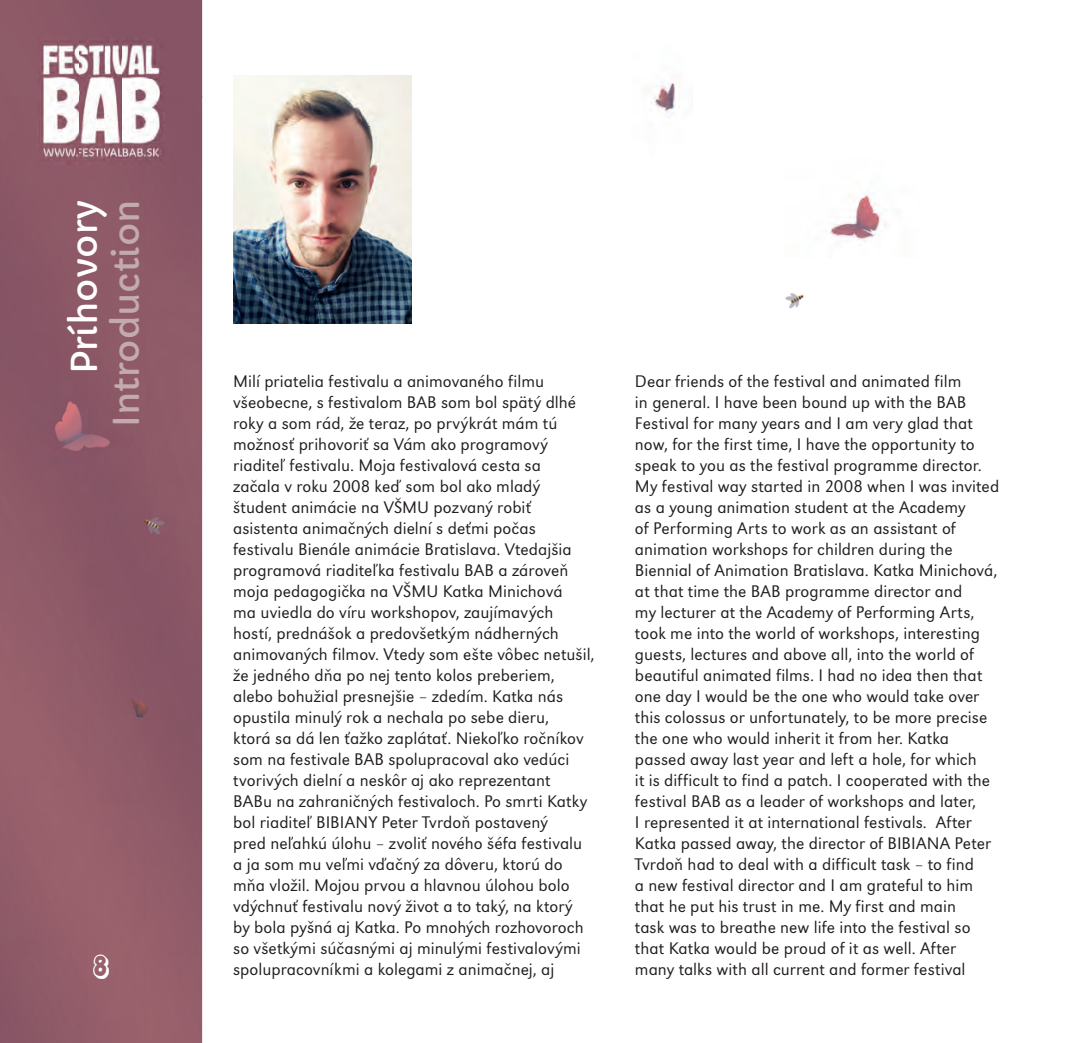
<style>
.page{position:relative;width:1091px;height:1043px;background:#fff}
.page>*{position:absolute;margin:0;border:0;box-sizing:border-box;transform-origin:0 0}
.t1{font:35px "Capriola";color:#c2aaaf}
.t2{font:35px "Capriola";color:#fff}
.t3{font:31.5px "Impressum Shadow";color:#fff}
.t4{font:300 17.5px/21px "URW Grotesk TOT";color:#231f20}
</style>
<div class="page">
<img style="left:89px;top:98px;width:56px;height:59px">
<img style="left:0;top:0;width:202px;height:98px">
<img style="left:0;top:97px;width:89px;height:946px">
<img style="left:145px;top:97px;width:57px;height:946px">
<img style="left:88px;top:157px;width:58px;height:886px">
<img style="left:93px;top:954px;width:16px;height:24px">
<img style="left:233px;top:75px;width:179px;height:248px">
<img style="left:646px;top:81px;width:241px;height:228px">
<h1 class="t2" style="left:63px;top:374px;width:176px;rotate:-90deg">Príhovory</h1>
<h1 class="t1" style="left:105px;top:427px;width:229px;rotate:-90deg">Introduction</h1>
<h2 class="t3" style="left:93px;top:953px;width:18px">8</h2>
<p class="t4" style="left:233px;top:372px;width:363px">Milí priatelia festivalu a animovaného filmu všeobecne, s festivalom BAB som bol spätý dlhé roky a som rád, že teraz, po prvýkrát mám tú možnosť prihovoriť sa Vám ako programový riaditeľ festivalu. Moja festivalová cesta sa<br>začala v roku 2008 keď som bol ako mladý študent animácie na VŠMU pozvaný robiť asistenta animačných dielní s deťmi počas festivalu Bienále animácie Bratislava. Vtedajšia programová riaditeľka festivalu BAB a zároveň moja pedagogička na VŠMU Katka Minichová<br>ma uviedla do víru workshopov, zaujímavých hostí, prednášok a predovšetkým nádherných animovaných filmov. Vtedy som ešte vôbec netušil, že jedného dňa po nej tento kolos preberiem, alebo bohužial presnejšie – zdedím. Katka nás opustila minulý rok a nechala po sebe dieru,<br>ktorá sa dá len ťažko zaplátať. Niekoľko ročníkov som na festivale BAB spolupracoval ako vedúci tvorivých dielní a neskôr aj ako reprezentant<br>BABu na zahraničných festivaloch. Po smrti Katky bol riaditeľ BIBIANY Peter Tvrdoň postavený<br>pred neľahkú úlohu – zvoliť nového šéfa festivalu a ja som mu veľmi vďačný za dôveru, ktorú do mňa vložil. Mojou prvou a hlavnou úlohou bolo vdýchnuť festivalu nový život a to taký, na ktorý<br>by bola pyšná aj Katka. Po mnohých rozhovoroch so všetkými súčasnými aj minulými festivalovými spolupracovníkmi a kolegami z animačnej, aj</p>
<p class="t4" style="left:635px;top:372px;width:366px">Dear friends of the festival and animated film<br>in general. I have been bound up with the BAB Festival for many years and I am very glad that now, for the first time, I have the opportunity to speak to you as the festival programme director.<br>My festival way started in 2008 when I was invited as a young animation student at the Academy<br>of Performing Arts to work as an assistant of animation workshops for children during the Biennial of Animation Bratislava. Katka Minichová, at that time the BAB programme director and<br>my lecturer at the Academy of Performing Arts, took me into the world of workshops, interesting guests, lectures and above all, into the world of beautiful animated films. I had no idea then that one day I would be the one who would take over this colossus or unfortunately, to be more precise the one who would inherit it from her. Katka passed away last year and left a hole, for which<br>it is difficult to find a patch. I cooperated with the festival BAB as a leader of workshops and later,<br>I represented it at international festivals. After Katka passed away, the director of BIBIANA Peter Tvrdoň had to deal with a difficult task – to find<br>a new festival director and I am grateful to him that he put his trust in me. My first and main<br>task was to breathe new life into the festival so that Katka would be proud of it as well. After many talks with all current and former festival</p>
</div>
